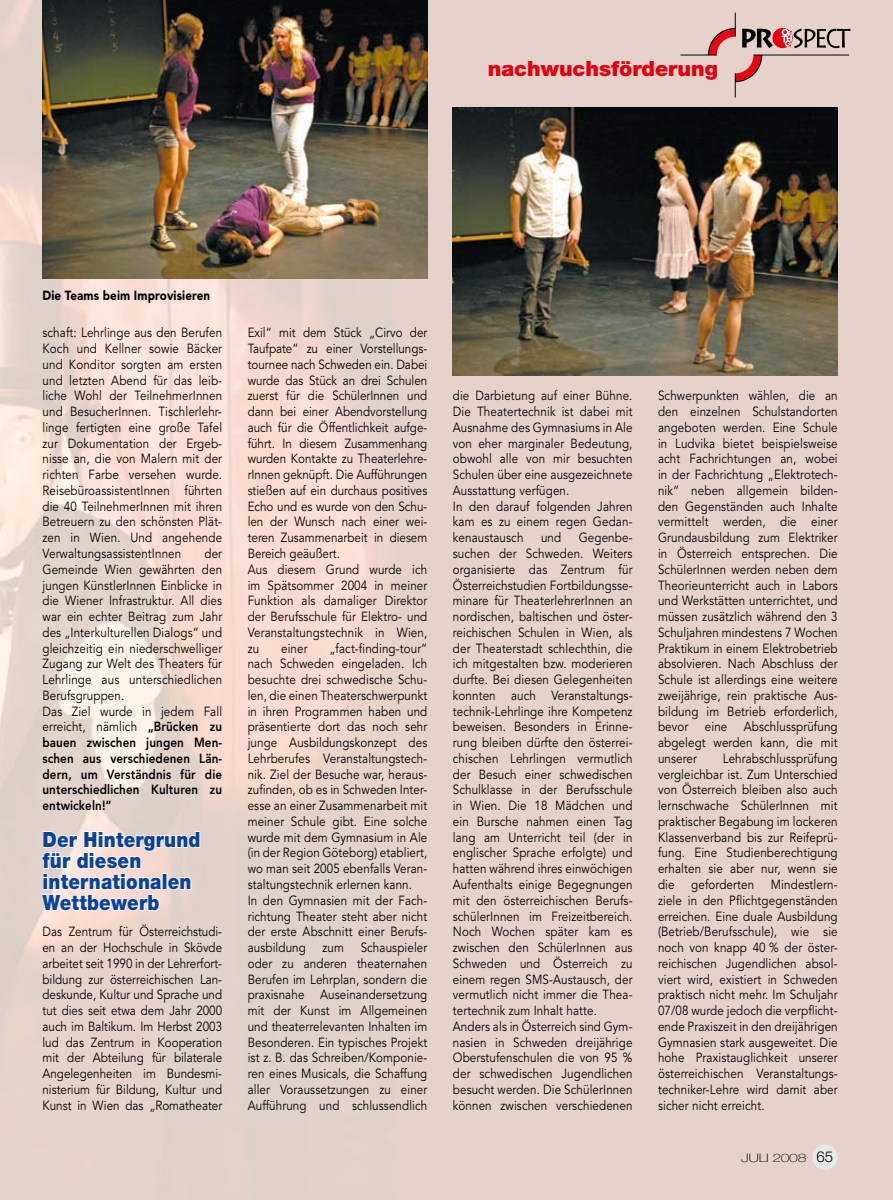
<style>
.page{position:relative;width:893px;height:1200px;background:#fff}
.page>*{position:absolute;margin:0;border:0;box-sizing:border-box;transform-origin:0 0}
.t1{font:900 21px/21px "Helvetica Neue";letter-spacing:.01em;color:#0e4295;scale:.88 1}
.t2{font:900 21px "Helvetica Neue";color:#e3000f}
.t3{font:13.2px/15.8px "Avenir";letter-spacing:.01em;color:#000;text-align:justify;scale:.88 1}
.t4{font:900 13.2px "Avenir";letter-spacing:.01em;color:#000;scale:.88 1}
.t5{font:100 11.7px "Helvetica Neue";letter-spacing:-.025em;color:#000;scale:1.35 1}
.s1{font-weight:800}
.s2{font-weight:300;font-size:15px}
</style>
<div class="page">
<img style="left:0;top:0;width:893px;height:1199px">
<svg style="left:40px;top:830px;width:161px;height:92px"></svg>
<img style="left:453px;top:107px;width:385px;height:268px">
<img style="left:43px;top:0;width:384px;height:279px">
<svg style="left:705px;top:13px;width:145px;height:84px"></svg>
<hr style="left:753px;top:55px;width:96px;height:1px;background:#000">
<hr style="left:680px;top:55px;width:37px;height:1px;background:#000">
<div style="left:812px;top:1144px;width:26px;height:25px;background:#e7e7e7;border-radius:50%"></div>
<h1 class="t2" style="left:488px;top:56px;width:232px">nachwuchsförderung</h1>
<p class="t4" style="left:43px;top:287px;width:192px">Die Teams beim Improvisieren</p>
<p class="t3" style="left:43px;top:325px;width:206px">schaft: Lehrlinge aus den Berufen Koch und Kellner sowie Bäcker und Konditor sorgten am ersten und letzten Abend für das leib&shy;liche Wohl der TeilnehmerInnen und BesucherInnen. Tischlerlehr&shy;linge fertigten eine große Tafel zur Dokumentation der Ergeb&shy;nisse an, die von Malern mit der richten Farbe versehen wurde.<br>ReisebüroassistentInnen führten die 40 TeilnehmerInnen mit ihren Betreuern zu den schönsten Plät&shy;zen in Wien. Und angehende VerwaltungsassistentInnen</p>
<p class="t3" style="left:43px;top:545px;width:206px;text-align:left;text-indent:162px">der<br>Gemeinde Wien gewährten den jungen KünstlerInnen Einblicke in die Wiener Infrastruktur. All dies war ein echter Beitrag zum Jahr des „Interkulturellen Dialogs“ und gleichzeitig ein niederschwelliger<br>Zugang zur Welt des Theaters für<br>Lehrlinge aus unterschiedlichen<br>Berufsgruppen.<br>Das Ziel wurde in jedem Fall erreicht, nämlich <span class="s1">„Brücken zu bauen zwischen jungen Men&shy;schen aus verschiedenen Län&shy;dern, um Verständnis für die unterschiedlichen Kulturen zu entwickeln!“</span></p>
<h1 class="t1" style="left:43px;top:828px;width:181px">Der Hintergrund für diesen internationalen<br>Wettbewerb</h1>
<p class="t3" style="left:43px;top:923px;width:206px">Das Zentrum für Österreichstudi&shy;en an der Hochschule in Skövde arbeitet seit 1990 in der Lehrerfort&shy;bildung zur österreichischen Lan&shy;deskunde, Kultur und Sprache und tut dies seit etwa dem Jahr 2000 auch im Baltikum. Im Herbst 2003 lud das Zentrum in Kooperation mit der Abteilung für bilaterale Angelegenheiten im Bundesmi&shy;nisterium für Bildung, Kultur und Kunst in Wien das „Romatheater</p>
<p class="t3" style="left:248px;top:325px;width:206px;text-align:left">Exil“ mit dem Stück „Cirvo der<br>Taufpate“ zu einer Vorstellungs&shy;tournee nach Schweden ein. Dabei wurde das Stück an drei Schulen zuerst für die SchülerInnen und dann bei einer Abendvorstellung auch für die Öffentlichkeit aufge&shy;führt. In diesem Zusammenhang wurden Kontakte zu Theaterlehre&shy;rInnen geknüpft. Die Aufführungen stießen auf ein durchaus positives<br>Echo und es wurde von den Schu&shy;len der Wunsch nach einer wei&shy;teren Zusammenarbeit in diesem<br>Bereich geäußert.<br>Aus diesem Grund wurde ich im Spätsommer 2004 in meiner<br>Funktion als damaliger Direktor der Berufsschule für Elektro- und<br>Veranstaltungstechnik in Wien, zu</p>
<p class="t3" style="left:248px;top:640px;width:206px;text-align:left;text-indent:82px">„fact-finding-tour“ nach Schweden eingeladen. Ich besuchte drei schwedische Schu&shy;len, die einen Theaterschwerpunkt in ihren Programmen haben und präsentierte dort das noch sehr junge Ausbildungskonzept des<br>Lehrberufes Veranstaltungstech&shy;nik. Ziel der Besuche war, heraus&shy;zufinden, ob es in Schweden Inter&shy;esse an einer Zusammenarbeit mit meiner Schule gibt. Eine solche wurde mit dem Gymnasium in Ale (in der Region Göteborg) etabliert, wo man seit 2005 ebenfalls Veran&shy;staltungstechnik erlernen kann.<br>In den Gymnasien mit der Fach&shy;richtung Theater steht aber nicht der erste Abschnitt einer Berufs&shy;ausbildung</p>
<p class="t3" style="left:281px;top:640px;width:32px">einer</p>
<p class="t3" style="left:248px;top:939px;width:206px;text-indent:113px">Schauspieler oder zu anderen theaternahen Berufen im Lehrplan, sondern die praxisnahe Auseinandersetzung mit der Kunst im Allgemeinen und theaterrelevanten Inhalten im Besonderen. Ein typisches Projekt ist z. B. das Schreiben/Komponie&shy;ren eines Musicals, die Schaffung aller Voraussetzungen zu einer Aufführung und schlussendlich</p>
<p class="t3" style="left:323px;top:939px;width:26px">zum</p>
<p class="t3" style="left:453px;top:388px;width:206px;text-align:left">die Darbietung auf einer Bühne.<br>Die Theatertechnik ist dabei mit<br>Ausnahme des Gymnasiums in Ale von eher marginaler Bedeutung, obwohl alle von mir besuchten<br>Schulen über eine ausgezeichnete<br>Ausstattung verfügen.<br>In den darauf folgenden Jahren kam es zu einem regen Gedan&shy;kenaustausch</p>
<p class="t3" style="left:453px;top:530px;width:206px;text-align:left;text-indent:126px">Gegenbe&shy;suchen der Schweden. Weiters organisierte das Zentrum für<br>Österreichstudien Fortbildungsse&shy;minare für TheaterlehrerInnen an nordischen, baltischen und öster&shy;reichischen Schulen in Wien, als der Theaterstadt schlechthin, die ich mitgestalten bzw. moderieren durfte. Bei diesen Gelegenheiten konnten auch Veranstaltungs&shy;technik-Lehrlinge ihre Kompetenz beweisen. Besonders in Erinne&shy;rung bleiben dürfte den österrei&shy;chischen Lehrlingen vermutlich der Besuch einer schwedischen<br>Schulklasse in der Berufsschule in Wien. Die 18 Mädchen und ein Bursche nahmen einen Tag lang am Unterricht teil (der in englischer Sprache erfolgte) und hatten während ihres einwöchigen<br>Aufenthalts einige Begegnungen mit den österreichischen Berufs&shy;schülerInnen im Freizeitbereich.<br>Noch Wochen später kam es zwischen den SchülerInnen aus<br>Schweden und Österreich zu einem regen SMS-Austausch, der vermutlich nicht immer die Thea&shy;tertechnik zum Inhalt hatte.<br>Anders als in Österreich sind Gym&shy;nasien in Schweden dreijährige<br>Oberstufenschulen die von 95 % der schwedischen Jugendlichen besucht werden. Die SchülerInnen können zwischen verschiedenen</p>
<p class="t3" style="left:541px;top:530px;width:25px">und</p>
<p class="t3" style="left:658px;top:388px;width:206px">Schwerpunkten wählen, die an den einzelnen Schulstandorten angeboten werden. Eine Schule in Ludvika bietet beispielsweise acht Fachrichtungen an, wobei in der Fachrichtung „Elektrotech&shy;nik“ neben allgemein bilden&shy;den Gegenständen auch Inhalte vermittelt werden, die einer Grundausbildung zum Elektriker in Österreich entsprechen. Die SchülerInnen werden neben dem Theorieunterricht auch in Labors und Werkstätten unterrichtet, und müssen zusätzlich während den 3<br>Schuljahren mindestens 7 Wochen Praktikum in einem Elektrobetrieb absolvieren. Nach Abschluss der Schule ist allerdings eine weitere zweijährige, rein praktische Aus&shy;bildung im Betrieb erforderlich, bevor eine Abschlussprüfung abgelegt werden kann, die mit unserer</p>
<p class="t3" style="left:658px;top:750px;width:206px;text-indent:65px">Lehrabschlussprüfung vergleichbar ist. Zum Unterschied von Österreich bleiben also auch lernschwache SchülerInnen mit praktischer Begabung im lockeren Klassenverband bis zur Reifeprü&shy;fung. Eine Studienberechtigung erhalten sie aber nur, wenn sie die</p>
<p class="t3" style="left:691px;top:876px;width:73px">geforderten</p>
<p class="t3" style="left:658px;top:876px;width:206px;text-indent:113px">Mindestlern&shy;ziele in den Pflichtgegenständen erreichen. Eine duale Ausbildung (Betrieb/Berufsschule), wie sie noch von knapp 40 % der öster&shy;reichischen Jugendlichen absol&shy;viert wird, existiert in Schweden praktisch nicht mehr. Im Schuljahr 07/08 wurde jedoch die verpflicht&shy;ende Praxiszeit in den dreijährigen Gymnasien stark ausgeweitet. Die hohe Praxistauglichkeit unserer österreichischen Veranstaltungs&shy;techniker-Lehre wird damit aber sicher nicht erreicht.</p>
<p class="t5" style="left:741px;top:1150px;width:70px">JULI 2008 <span class="s2">65</span></p>
</div>
